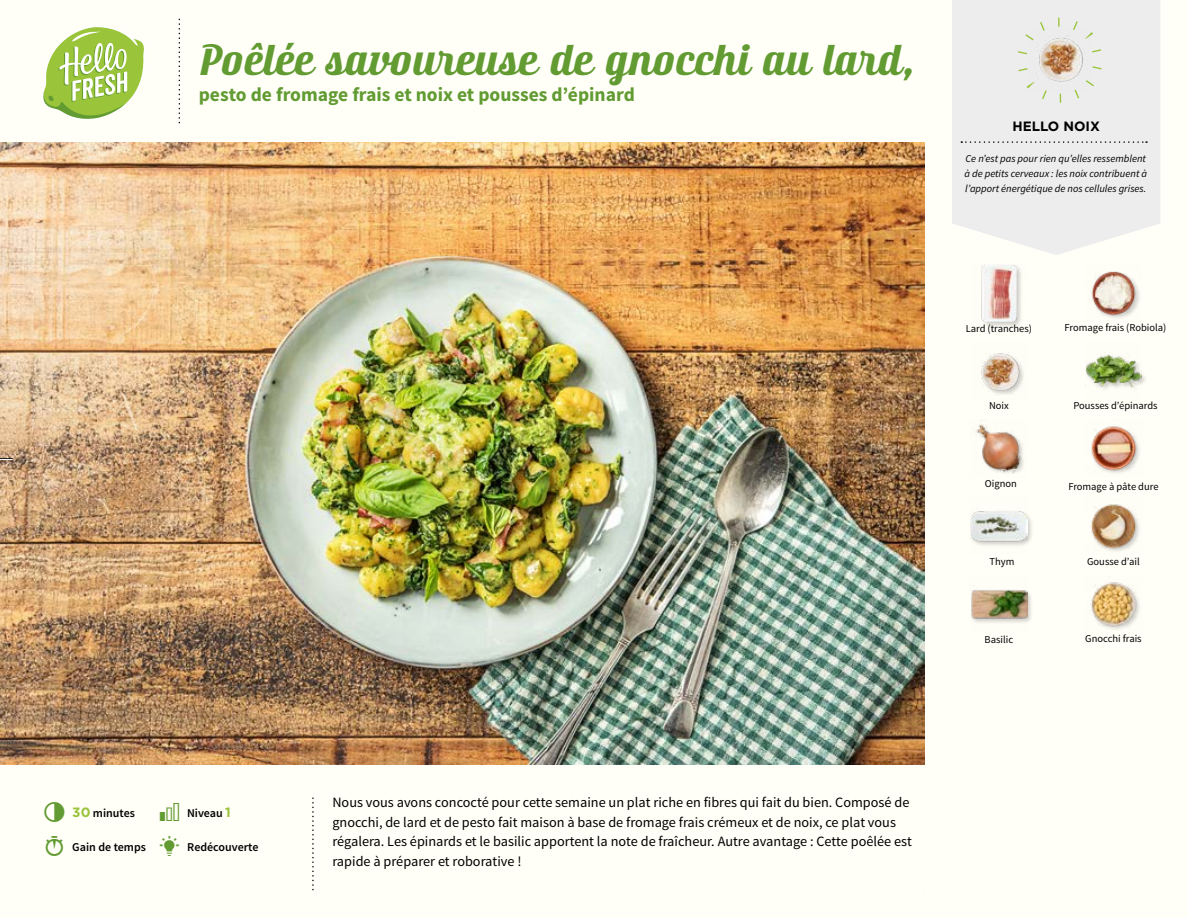
<style>
.page{position:relative;width:1188px;height:918px;background:#fffef7}
.page>*{position:absolute;margin:0;border:0;box-sizing:border-box;transform-origin:0 0}
.t1{font:45px "Ritts Cursive";color:#619b31}
.t2{font:700 19.5px "Source Sans Pro";color:#619b31}
.t3{font:14.25px/19.5px "Source Sans Pro";color:#000}
.t4{font:700 13.5px "Gotham";color:#000}
.t5{font:600 12px "Source Sans Pro";color:#000}
.t6{font:italic 10.5px/14.7px "Source Sans Pro";color:#000;text-align:justify}
.t7{font:10.5px "Source Sans Pro";color:#000}
.s1{font-family:"Gotham";font-weight:700;font-size:13.5px;color:#9ac43a}
</style>
<div class="page">
<img style="left:1090px;top:582px;width:50px;height:47px">
<div style="left:970px;top:589px;width:63px;height:35px;background:#000;opacity:.2"></div>
<img style="left:970px;top:589px;width:58px;height:35px">
<div style="left:969px;top:511px;width:65px;height:37px;background:#000;opacity:.2"></div>
<img style="left:970px;top:511px;width:58px;height:37px">
<img style="left:1090px;top:504px;width:49px;height:47px">
<img style="left:1091px;top:426px;width:48px;height:47px">
<img style="left:976px;top:420px;width:48px;height:54px">
<img style="left:981px;top:352px;width:43px;height:43px">
<div style="left:1085px;top:354px;width:63px;height:39px;background:#000;opacity:.2"></div>
<img style="left:1085px;top:354px;width:57px;height:39px">
<img style="left:1091px;top:271px;width:48px;height:47px">
<div style="left:981px;top:264px;width:43px;height:64px;background:#000;opacity:.2"></div>
<img style="left:981px;top:265px;width:43px;height:57px">
<svg style="left:43px;top:27px;width:101px;height:92px"></svg>
<svg style="left:952px;top:0;width:208px;height:255px;background:#eeeeed"></svg>
<svg style="left:961px;top:141px;width:186px;height:2px"></svg>
<img style="left:1027px;top:25px;width:66px;height:66px">
<div style="left:1017px;top:18px;width:85px;height:85px;border:9px dashed #9ac43a;border-radius:50%"></div>
<img style="left:0;top:142px;width:925px;height:623px">
<svg style="left:0;top:458px;width:13px;height:2px"></svg>
<h1 class="t1" style="left:199px;top:33px;width:719px">Poêlée savoureuse de gnocchi au lard,</h1>
<h2 class="t2" style="left:199px;top:82px;width:438px">pesto de fromage frais et noix et pousses d’épinard</h2>
<p class="t4" style="left:1012px;top:117px;width:89px">HELLO NOIX</p>
<p class="t6" style="left:964px;top:152px;width:184px">Ce n’est pas pour rien qu’elles ressemblent à de petits cerveaux : les noix contribuent à l’apport énergétique de nos cellules grises.</p>
<p class="t7" style="left:966px;top:322px;width:68px">Lard (tranches)</p>
<p class="t7" style="left:1065px;top:321px;width:103px">Fromage frais (Robiola)</p>
<p class="t7" style="left:989px;top:399px;width:21px">Noix</p>
<p class="t7" style="left:1073px;top:399px;width:86px">Pousses d’épinards</p>
<p class="t7" style="left:985px;top:477px;width:34px">Oignon</p>
<p class="t7" style="left:1068px;top:480px;width:92px">Fromage à pâte dure</p>
<p class="t7" style="left:990px;top:555px;width:26px">Thym</p>
<p class="t7" style="left:1087px;top:555px;width:54px">Gousse d’ail</p>
<p class="t7" style="left:985px;top:633px;width:30px">Basilic</p>
<p class="t7" style="left:1085px;top:632px;width:58px">Gnocchi frais</p>
<p class="t5" style="left:72px;top:805px;width:64px"><span class="s1">30</span> minutes</p>
<p class="t5" style="left:187px;top:805px;width:45px">Niveau <span class="s1">1</span></p>
<p class="t3" style="left:332px;top:793px;width:581px">Nous vous avons concocté pour cette semaine un plat riche en fibres qui fait du bien. Composé de gnocchi, de lard et de pesto fait maison à base de fromage frais crémeux et de noix, ce plat vous régalera. Les épinards et le basilic apportent la note de fraîcheur. Autre avantage : Cette poêlée est rapide à préparer et roborative !</p>
<p class="t5" style="left:72px;top:839px;width:75px">Gain de temps</p>
<p class="t5" style="left:187px;top:839px;width:73px">Redécouverte</p>
</div>
